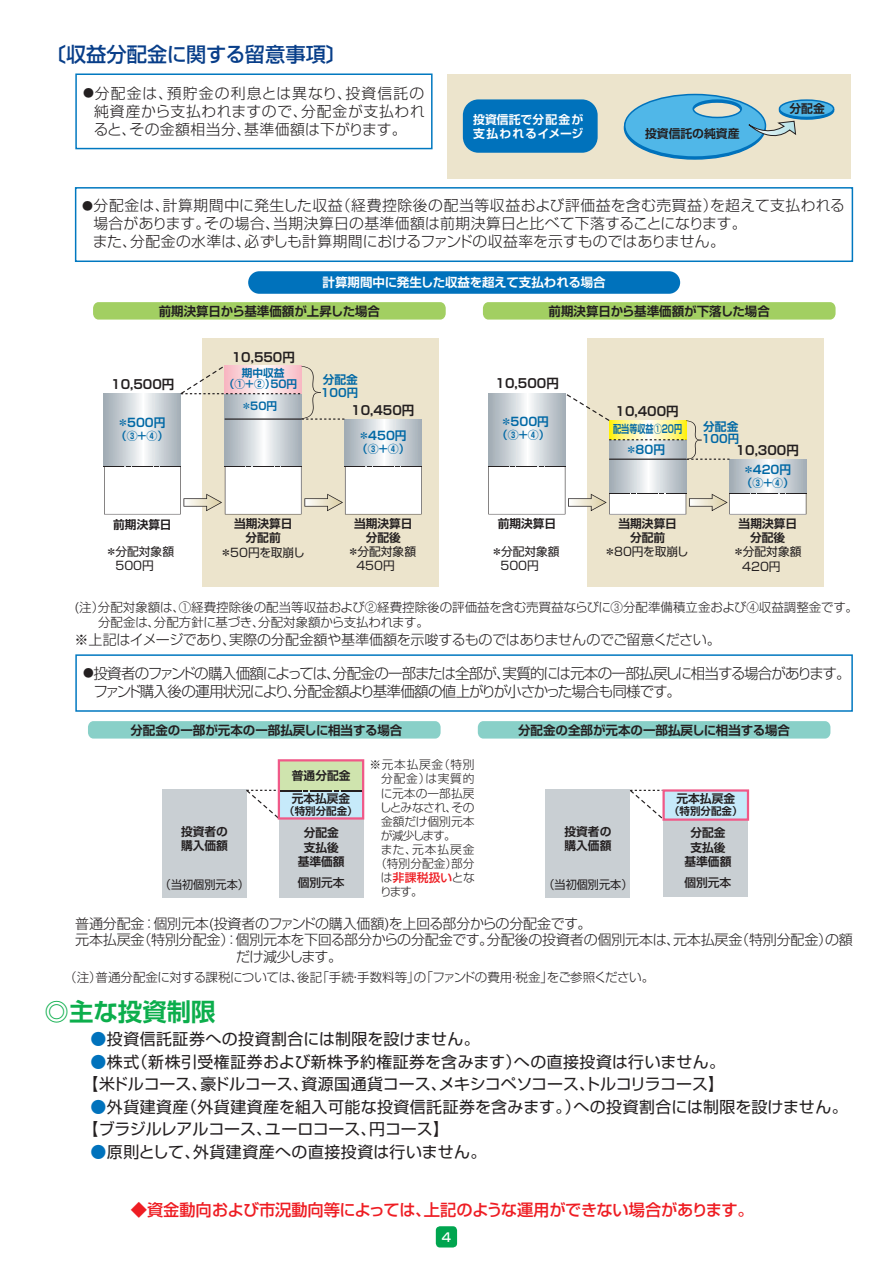
<style>
.page{position:relative;width:893px;height:1263px;background:#fff}
.page>*{position:absolute;margin:0;border:0;box-sizing:border-box;transform-origin:0 0}
.t1{font:700 24.45px "Shin Go Pro De";color:#0cae4c}
.t2{font:500 20.25px "Shin Go Pro";color:#083e89}
.t3{font:500 16.2px "Shin Go Pro";letter-spacing:-.01em;color:#ee1d23}
.t4{font:15.9px/22.5px "Shin Go Pro";letter-spacing:.01em;color:#231f20;text-align:center}
.t5{font:15.9px "Shin Go Pro";letter-spacing:.03em;color:#231f20}
.t6{font:300 14.85px/18px "Shin Go Pro";letter-spacing:.02em;color:#231f20}
.t7{font:300 14.85px/18px "Shin Go Pro";letter-spacing:-.07em;color:#231f20}
.t8{font:300 14.85px/18px "Shin Go Pro";letter-spacing:-.015em;color:#231f20;text-align:justify}
.t9{font:300 14.1px/16.5px "Shin Go Pro";letter-spacing:-.015em;color:#231f20}
.t10{font:700 12.45px "Shin Go Pro De";color:#231f20}
.t11{font:300 12.45px/15px "Shin Go Pro";color:#231f20}
.t12{font:300 12.45px "Shin Go Pro";letter-spacing:-.025em;color:#231f20}
.t13{font:700 12.45px "Shin Go Pro De";letter-spacing:-.005em;color:#fff}
.t14{font:500 12.15px "Shin Go Pro";color:#fff}
.t15{font:700 11.85px/14.2px "Shin Go Pro De";letter-spacing:.03em;color:#fff}
.t16{font:700 11.85px "Shin Go Pro De";color:#231f20}
.t17{font:700 11.7px/14.1px "Shin Go Pro De";color:#231f20;text-align:center}
.t18{font:300 11.7px "Shin Go Pro";letter-spacing:.005em;color:#231f20}
.t19{font:11.7px/14.1px "Shin Go Pro";color:#231f20}
.t20{font:700 11.7px "Shin Go Pro De";color:#0068a5}
.t21{font:11.7px "Shin Go Pro";color:#231f20;scale:.95 1}
.t22{font:300 11.7px "Shin Go Pro";letter-spacing:-.05em;color:#231f20}
.t23{font:500 11.7px "Shin Go Pro";color:#231f20}
.t24{font:500 11.7px "Shin Go Pro";letter-spacing:.025em;color:#ee1d23}
.t25{font:700 11.4px "Shin Go Pro De";color:#0068a5}
.t26{font:700 10.95px "Shin Go Pro De";color:#0068a5}
.t27{font:700 10.95px "Shin Go Pro De";color:#0068a5;scale:.74 1}
.t28{font:700 10.65px/10.9px "Shin Go Pro De";color:#0068a5;text-align:center}
.t29{font:700 10.5px "Shin Go Pro De";color:#231f20}
.s1{font-size:10.95px}
.s2{font-weight:300;color:#231f20}
.s3{color:#0072bc}
</style>
<div class="page">
<div style="left:436px;top:1226px;width:21px;height:21px;background:#00a54f;border-radius:4px"></div>
<div style="left:448px;top:74px;width:403px;height:105px;background:#ece4cc"></div>
<div style="left:463px;top:99px;width:135px;height:54px;background:#0072bc;border-radius:16px"></div>
<div style="left:587px;top:338px;width:237px;height:249px;background:#ece4cc"></div>
<div style="left:202px;top:338px;width:237px;height:249px;background:#ece4cc"></div>
<svg style="left:345px;top:419px;width:77px;height:47px;background:#ccd2d7"></svg>
<svg style="left:729px;top:459px;width:77px;height:7px"></svg>
<svg style="left:609px;top:460px;width:77px;height:6px"></svg>
<svg style="left:488px;top:394px;width:77px;height:72px;background:#ccd2d7"></svg>
<svg style="left:104px;top:394px;width:77px;height:72px;background:#ccd2d7"></svg>
<svg style="left:225px;top:420px;width:77px;height:46px;background:#ccd2d7"></svg>
<div style="left:248px;top:271px;width:432px;height:23px;background:#0072bc;border-radius:11px"></div>
<svg style="left:93px;top:302px;width:353px;height:18px;background:#a5d067"></svg>
<svg style="left:483px;top:302px;width:352px;height:18px;background:#a5d067"></svg>
<div style="left:88px;top:721px;width:353px;height:17px;background:#89d0c8"></div>
<div style="left:478px;top:721px;width:352px;height:17px;background:#89d0c8"></div>
<div style="left:162px;top:789px;width:85px;height:108px;background:#c9cfd3"></div>
<div style="left:279px;top:818px;width:84px;height:80px;background:#c9cfd3"></div>
<div style="left:279px;top:760px;width:84px;height:30px;background:#cfe4ae"></div>
<div style="left:664px;top:819px;width:84px;height:77px;background:#c9cfd3"></div>
<div style="left:546px;top:789px;width:84px;height:108px;background:#c9cfd3"></div>
<div style="left:664px;top:790px;width:84px;height:30px;background:#c6eafa"></div>
<div style="left:75px;top:73px;width:358px;height:76px;border:2px solid #0078c0"></div>
<div style="left:75px;top:654px;width:778px;height:58px;border:2px solid #0078c0"></div>
<div style="left:75px;top:187px;width:778px;height:75px;border:2px solid #0078c0"></div>
<div style="left:779px;top:101px;width:55px;height:19px;background:#0072bc;border:1px solid #0072bc;border-radius:50%"></div>
<div style="left:779px;top:99px;width:55px;height:19px;background:#50b7e8;border:2px solid #0072bc;border-radius:50%"></div>
<svg style="left:623px;top:93px;width:173px;height:67px"></svg>
<svg style="left:179px;top:365px;width:166px;height:55px"></svg>
<svg style="left:246px;top:789px;width:117px;height:31px"></svg>
<svg style="left:630px;top:789px;width:32px;height:30px"></svg>
<svg style="left:564px;top:393px;width:165px;height:67px"></svg>
<svg style="left:104px;top:466px;width:318px;height:48px"></svg>
<svg style="left:488px;top:466px;width:318px;height:48px"></svg>
<div style="left:278px;top:759px;width:86px;height:60px;border:2px solid #f05988"></div>
<div style="left:662px;top:789px;width:87px;height:32px;border:2px solid #f05988"></div>
<p class="t2" style="left:46px;top:38px;width:302px">〔収益分配金に関する留意事項〕</p>
<p class="t8" style="left:94px;top:83px;width:333px;text-indent:-11px"><span class="s1">●</span>分配金は、預貯金の利息とは異なり、投資信託の純資産から支払われますので、分配金が支払われると、その金額相当分、基準価額は下がります。</p>
<p class="t15" style="left:473px;top:111px;width:112px">投資信託で分配金が支払われるイメージ</p>
<p class="t16" style="left:645px;top:124px;width:96px">投資信託の純資産</p>
<p class="t16" style="left:789px;top:99px;width:37px">分配金</p>
<p class="t6" style="left:93px;top:195px;width:754px;text-indent:-11px"><span class="s1">●</span>分配金は、計算期間中に発生した収益（経費控除後の配当等収益および評価益を含む売買益）を超えて支払われる場合があります。その場合、当期決算日の基準価額は前期決算日と比べて下落することになります。<br>また、分配金の水準は、必ずしも計算期間におけるファンドの収益率を示すものではありません。</p>
<p class="t13" style="left:323px;top:272px;width:285px">計算期間中に発生した収益を超えて支払われる場合</p>
<p class="t10" style="left:159px;top:301px;width:223px">前期決算日から基準価額が上昇した場合</p>
<p class="t10" style="left:548px;top:301px;width:223px">前期決算日から基準価額が下落した場合</p>
<p class="t10" style="left:232px;top:347px;width:65px">10,550円</p>
<p class="t28" style="left:224px;top:367px;width:75px">期中収益<br>（①＋②）50円</p>
<p class="t28" style="left:241px;top:399px;width:38px">＊50円</p>
<p class="t20" style="left:323px;top:370px;width:37px">分配金</p>
<p class="t10" style="left:111px;top:374px;width:65px">10,500円</p>
<p class="t25" style="left:321px;top:383px;width:39px">100円</p>
<p class="t10" style="left:351px;top:400px;width:65px">10,450円</p>
<p class="t20" style="left:117px;top:413px;width:50px">＊500円</p>
<p class="t26" style="left:116px;top:427px;width:54px">（③＋④）</p>
<p class="t20" style="left:358px;top:426px;width:50px">＊450円</p>
<p class="t26" style="left:357px;top:440px;width:54px">（③＋④）</p>
<p class="t10" style="left:496px;top:373px;width:65px">10,500円</p>
<p class="t20" style="left:500px;top:412px;width:50px">＊500円</p>
<p class="t26" style="left:497px;top:426px;width:54px">（③＋④）</p>
<p class="t10" style="left:616px;top:401px;width:65px">10,400円</p>
<p class="t27" style="left:613px;top:420px;width:95px">配当等収益①20円</p>
<p class="t20" style="left:625px;top:439px;width:41px">＊80円</p>
<p class="t20" style="left:703px;top:417px;width:37px">分配金</p>
<p class="t25" style="left:702px;top:430px;width:39px">100円</p>
<p class="t10" style="left:736px;top:440px;width:65px">10,300円</p>
<p class="t20" style="left:743px;top:460px;width:50px">＊420円</p>
<p class="t26" style="left:741px;top:474px;width:54px">（③＋④）</p>
<p class="t17" style="left:113px;top:516px;width:60px">前期決算日</p>
<p class="t17" style="left:234px;top:515px;width:60px">当期決算日分配前</p>
<p class="t19" style="left:105px;top:543px;width:70px">＊分配対象額</p>
<p class="t19" style="left:220px;top:544px;width:86px">＊50円を取崩し</p>
<p class="t19" style="left:116px;top:557px;width:40px">500円</p>
<p class="t17" style="left:354px;top:515px;width:60px">当期決算日分配後</p>
<p class="t19" style="left:356px;top:543px;width:61px;text-indent:-9px">＊分配対象額<br>450円</p>
<p class="t17" style="left:498px;top:515px;width:60px">前期決算日</p>
<p class="t17" style="left:618px;top:515px;width:60px">当期決算日分配前</p>
<p class="t19" style="left:604px;top:544px;width:86px">＊80円を取崩し</p>
<p class="t19" style="left:742px;top:544px;width:61px;text-indent:-9px">＊分配対象額<br>420円</p>
<p class="t17" style="left:739px;top:515px;width:60px">当期決算日分配後</p>
<p class="t19" style="left:500px;top:543px;width:61px;text-indent:-9px">＊分配対象額<br>500円</p>
<p class="t11" style="left:98px;top:599px;width:761px;text-indent:-23px">(注）分配対象額は、①経費控除後の配当等収益および②経費控除後の評価益を含む売買益ならびに③分配準備積立金および④収益調整金です。分配金は、分配方針に基づき、分配対象額から支払われます。</p>
<p class="t9" style="left:75px;top:629px;width:648px">※上記はイメージであり、実際の分配金額や基準価額を示唆するものではありませんのでご留意ください。</p>
<p class="t7" style="left:94px;top:662px;width:758px;text-indent:-10px"><span class="s1">●</span>投資者のファンドの購入価額によっては、分配金の一部または全部が、実質的には元本の一部払戻しに相当する場合があります。ファンド購入後の運用状況により、分配金額より基準価額の値上がりが小さかった場合も同様です。</p>
<p class="t10" style="left:130px;top:720px;width:273px">分配金の一部が元本の一部払戻しに相当する場合</p>
<p class="t10" style="left:518px;top:720px;width:273px">分配金の全部が元本の一部払戻しに相当する場合</p>
<p class="t17" style="left:181px;top:823px;width:48px;text-align:left">投資者の購入価額</p>
<p class="t21" style="left:160px;top:875px;width:95px">（当初個別元本）</p>
<p class="t18" style="left:369px;top:755px;width:107px">※元本払戻金（特別</p>
<p class="t18" style="left:381px;top:769px;width:95px">分配金）は実質的</p>
<p class="t18" style="left:381px;top:783px;width:95px">に元本の一部払戻</p>
<p class="t22" style="left:380px;top:797px;width:96px">しとみなされ、その</p>
<p class="t18" style="left:381px;top:812px;width:95px">金額だけ個別元本</p>
<p class="t18" style="left:381px;top:826px;width:76px">が減少します。</p>
<p class="t18" style="left:381px;top:840px;width:95px">また、元本払戻金</p>
<p class="t18" style="left:375px;top:854px;width:101px">（特別分配金）部分</p>
<p class="t24" style="left:381px;top:868px;width:95px"><span class="s2">は</span>非課税扱い<span class="s2">とな</span></p>
<p class="t18" style="left:380px;top:882px;width:44px">ります。</p>
<p class="t17" style="left:292px;top:767px;width:60px">普通分配金</p>
<p class="t17" style="left:292px;top:790px;width:60px">元本払戻金</p>
<p class="t29" style="left:284px;top:803px;width:75px">（特別分配金）</p>
<p class="t17" style="left:676px;top:791px;width:60px">元本払戻金</p>
<p class="t29" style="left:669px;top:803px;width:75px">（特別分配金）</p>
<p class="t17" style="left:564px;top:823px;width:48px;text-align:left">投資者の購入価額</p>
<p class="t17" style="left:298px;top:824px;width:48px;line-height:14.5px">分配金支払後基準価額</p>
<p class="t17" style="left:690px;top:824px;width:37px;line-height:14.7px;text-align:left">分配金支払後</p>
<p class="t23" style="left:684px;top:873px;width:48px">個別元本</p>
<p class="t17" style="left:684px;top:853px;width:48px">基準価額</p>
<p class="t23" style="left:298px;top:873px;width:48px">個別元本</p>
<p class="t21" style="left:543px;top:875px;width:95px">（当初個別元本）</p>
<p class="t9" style="left:75px;top:914px;width:779px">普通分配金：個別元本(投資者のファンドの購入価額)を上回る部分からの分配金です。<br>元本払戻金（特別分配金）：個別元本を下回る部分からの分配金です。分配後の投資者の個別元本は、元本払戻金（特別分配金）の額</p>
<p class="t12" style="left:64px;top:967px;width:591px">（注）普通分配金に対する課税については、後記「手続・手数料等」の「ファンドの費用・税金」をご参照ください。</p>
<h1 class="t1" style="left:45px;top:991px;width:173px">◎主な投資制限</h1>
<p class="t5" style="left:91px;top:1026px;width:391px"><span class="s3">●</span>投資信託証券への投資割合には制限を設けません。</p>
<p class="t4" style="left:83px;top:1049px;width:644px"><span class="s3">●</span>株式（新株引受権証券および新株予約権証券を含みます）への直接投資は行いません。【米ドルコース、豪ドルコース、資源国通貨コース、メキシコペソコース、トルコリラコース】</p>
<p class="t4" style="left:83px;top:1094px;width:767px;text-align:left;text-indent:8px"><span class="s3">●</span>外貨建資産（外貨建資産を組入可能な投資信託証券を含みます。）への投資割合には制限を設けません。【ブラジルレアルコース、ユーロコース、円コース】</p>
<p class="t5" style="left:91px;top:1139px;width:397px"><span class="s3">●</span>原則として、外貨建資産への直接投資は行いません。</p>
<p class="t3" style="left:131px;top:1196px;width:624px">◆資金動向および市況動向等によっては、上記のような運用ができない場合があります。</p>
<p class="t14" style="left:442px;top:1227px;width:11px">4</p>
</div>
